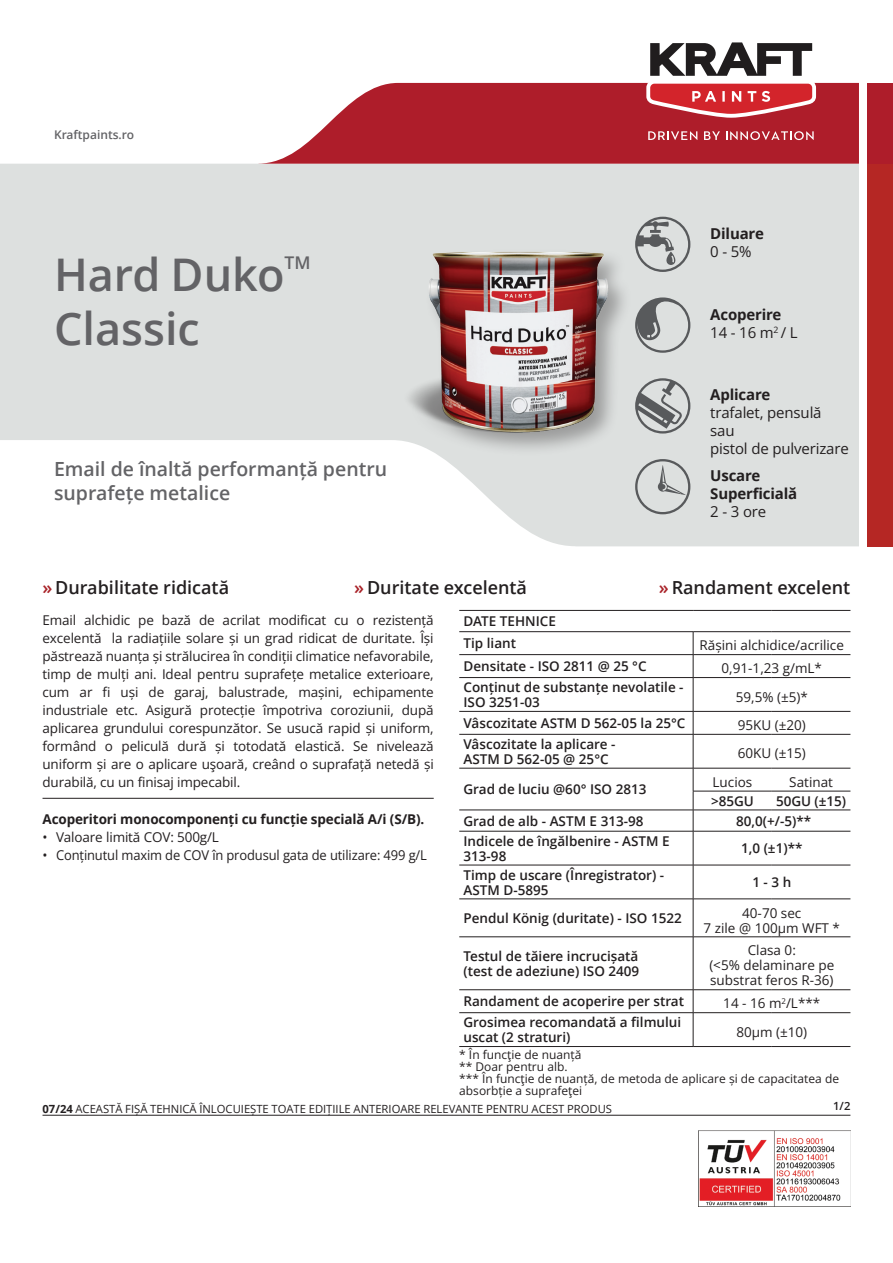
<style>
.page{position:relative;width:893px;height:1263px;background:#fff}
.page>*{position:absolute;margin:0;border:0;box-sizing:border-box;transform-origin:0 0}
.t1{font:600 45px "Open Sans";color:#636366}
.t2{font:600 19.5px/23.4px "Open Sans";color:#636366}
.t3{font:600 18px "Open Sans";color:#231f20}
.t4{font:600 17.55px "Open Sans";color:#636366}
.t5{font:700 15px/18px "Open Sans";letter-spacing:-.01em;color:#231f20}
.t6{font:15px/18px "Open Sans";letter-spacing:-.01em;color:#231f20}
.t7{font:13.5px/18px "Open Sans";letter-spacing:-.01em;color:#231f20;text-align:center}
.t8{font:600 13.5px/15px "Open Sans";color:#231f20}
.t9{font:700 13.5px "Open Sans";letter-spacing:-.01em;color:#231f20}
.t10{font:12px/12px "Open Sans";color:#231f20}
.t11{font:600 12px "Open Sans";color:#636366}
.t12{font:11.25px "Open Sans";color:#231f20}
.t13{font:600 11.25px "Open Sans";color:#231f20}
.s1{font-weight:400}
.s2{color:#a92228}
.s3{font-weight:700}
</style>
<div class="page">
<svg style="left:0;top:164px;width:859px;height:382px;fill:#dde0df"></svg>
<svg style="left:259px;top:83px;width:600px;height:81px;background:#b93d48"></svg>
<div style="left:867px;top:83px;width:26px;height:81px;background:#ae1d2a"></div>
<div style="left:867px;top:164px;width:26px;height:382px;background:#b52724"></div>
<svg style="left:642px;top:42px;width:178px;height:80px"></svg>
<svg style="left:648px;top:131px;width:49px;height:9px"></svg>
<svg style="left:704px;top:131px;width:16px;height:9px"></svg>
<svg style="left:726px;top:131px;width:88px;height:9px"></svg>
<img style="left:400px;top:220px;width:237px;height:236px">
<svg style="left:635px;top:297px;width:55px;height:56px;background:#b1b4b4"></svg>
<svg style="left:635px;top:459px;width:55px;height:55px;background:#c5c8c7"></svg>
<svg style="left:635px;top:378px;width:55px;height:55px;background:#acafaf"></svg>
<svg style="left:635px;top:217px;width:55px;height:55px;background:#b5b7b7"></svg>
<img style="left:698px;top:1130px;width:152px;height:77px">
<hr style="left:43px;top:1115px;width:807px;height:1px;background:#231f20">
<hr style="left:43px;top:798px;width:391px;height:1px;background:#231f20">
<hr style="left:459px;top:610px;width:234px;height:1px;background:#231f20">
<hr style="left:693px;top:610px;width:79px;height:1px;background:#231f20">
<hr style="left:772px;top:610px;width:78px;height:1px;background:#231f20">
<hr style="left:459px;top:631px;width:234px;height:1px;background:#231f20">
<hr style="left:693px;top:631px;width:79px;height:1px;background:#231f20">
<hr style="left:772px;top:631px;width:78px;height:1px;background:#231f20">
<hr style="left:459px;top:654px;width:234px;height:1px;background:#231f20">
<hr style="left:693px;top:654px;width:79px;height:1px;background:#231f20">
<svg style="left:693px;top:632px;width:1px;height:45px"></svg>
<hr style="left:772px;top:654px;width:78px;height:1px;background:#231f20">
<hr style="left:459px;top:677px;width:234px;height:1px;background:#231f20">
<hr style="left:693px;top:677px;width:79px;height:1px;background:#231f20">
<hr style="left:693px;top:678px;width:1px;height:33px;background:#231f20">
<hr style="left:772px;top:677px;width:78px;height:1px;background:#231f20">
<hr style="left:459px;top:711px;width:234px;height:1px;background:#231f20">
<hr style="left:693px;top:711px;width:79px;height:1px;background:#231f20">
<svg style="left:693px;top:711px;width:1px;height:23px"></svg>
<hr style="left:772px;top:711px;width:78px;height:1px;background:#231f20">
<hr style="left:459px;top:734px;width:234px;height:1px;background:#231f20">
<hr style="left:693px;top:734px;width:79px;height:1px;background:#231f20">
<hr style="left:693px;top:734px;width:1px;height:34px;background:#231f20">
<hr style="left:772px;top:734px;width:78px;height:1px;background:#231f20">
<hr style="left:459px;top:768px;width:234px;height:1px;background:#231f20">
<hr style="left:693px;top:768px;width:79px;height:1px;background:#231f20">
<hr style="left:772px;top:768px;width:78px;height:1px;background:#231f20">
<hr style="left:693px;top:791px;width:79px;height:1px;background:#231f20">
<hr style="left:772px;top:791px;width:78px;height:1px;background:#231f20">
<hr style="left:459px;top:810px;width:234px;height:1px;background:#231f20">
<hr style="left:693px;top:810px;width:79px;height:1px;background:#231f20">
<svg style="left:693px;top:768px;width:1px;height:63px"></svg>
<hr style="left:772px;top:810px;width:78px;height:1px;background:#231f20">
<hr style="left:459px;top:831px;width:234px;height:1px;background:#231f20">
<hr style="left:693px;top:831px;width:79px;height:1px;background:#231f20">
<hr style="left:693px;top:831px;width:1px;height:34px;background:#231f20">
<hr style="left:772px;top:831px;width:78px;height:1px;background:#231f20">
<hr style="left:459px;top:865px;width:234px;height:1px;background:#231f20">
<hr style="left:693px;top:865px;width:79px;height:1px;background:#231f20">
<hr style="left:693px;top:865px;width:1px;height:34px;background:#231f20">
<hr style="left:772px;top:865px;width:78px;height:1px;background:#231f20">
<hr style="left:459px;top:899px;width:234px;height:1px;background:#231f20">
<hr style="left:693px;top:899px;width:79px;height:1px;background:#231f20">
<hr style="left:693px;top:899px;width:1px;height:38px;background:#231f20">
<hr style="left:772px;top:899px;width:78px;height:1px;background:#231f20">
<hr style="left:459px;top:936px;width:234px;height:1px;background:#231f20">
<hr style="left:693px;top:936px;width:79px;height:1px;background:#231f20">
<hr style="left:693px;top:937px;width:1px;height:52px;background:#231f20">
<hr style="left:772px;top:936px;width:78px;height:1px;background:#231f20">
<hr style="left:459px;top:989px;width:234px;height:1px;background:#231f20">
<hr style="left:693px;top:989px;width:79px;height:1px;background:#231f20">
<svg style="left:693px;top:990px;width:1px;height:22px"></svg>
<hr style="left:772px;top:989px;width:78px;height:1px;background:#231f20">
<hr style="left:459px;top:1012px;width:234px;height:1px;background:#231f20">
<hr style="left:693px;top:1012px;width:79px;height:1px;background:#231f20">
<hr style="left:693px;top:1013px;width:1px;height:33px;background:#231f20">
<hr style="left:772px;top:1012px;width:78px;height:1px;background:#231f20">
<hr style="left:459px;top:1046px;width:234px;height:1px;background:#231f20">
<hr style="left:693px;top:1046px;width:79px;height:1px;background:#231f20">
<hr style="left:772px;top:1046px;width:78px;height:1px;background:#231f20">
<p class="t11" style="left:54px;top:126px;width:82px">Kraftpaints.ro</p>
<h1 class="t1" style="left:54px;top:243px;width:232px">Hard Duko</h1>
<p class="t4" style="left:285px;top:250px;width:28px">TM</p>
<h1 class="t1" style="left:54px;top:297px;width:147px">Classic</h1>
<h2 class="t2" style="left:54px;top:457px;width:335px">Email de înaltă performanță pentru suprafețe metalice</h2>
<p class="t5" style="left:710px;top:224px;width:55px">Diluare</p>
<p class="t6" style="left:710px;top:242px;width:43px">0 - 5%</p>
<p class="t5" style="left:710px;top:305px;width:89px">Acoperire<br><span class="s1">14 - 16 m</span><sup>2</sup> <span class="s1">/ L</span></p>
<p class="t5" style="left:710px;top:386px;width:62px">Aplicare</p>
<p class="t6" style="left:710px;top:404px;width:140px">trafalet, pensulă sau<br>pistol de pulverizare</p>
<p class="t5" style="left:710px;top:466px;width:88px">Uscare<br>Superficială</p>
<p class="t6" style="left:710px;top:502px;width:58px">2 - 3 ore</p>
<h3 class="t3" style="left:43px;top:575px;width:188px"><span class="s2">»</span> Durabilitate ridicată</h3>
<h3 class="t3" style="left:354px;top:575px;width:174px"><span class="s2">»</span> Duritate excelentă</h3>
<h3 class="t3" style="left:659px;top:575px;width:193px"><span class="s2">»</span>Randament excelent</h3>
<p class="t7" style="left:43px;top:610px;width:393px;text-align:justify">Email alchidic pe bază de acrilat modificat cu o rezistență excelentă la radiațiile solare și un grad ridicat de duritate. Își păstrează nuanța și strălucirea în condiții climatice nefavorabile, timp de mulți ani. Ideal pentru suprafețe metalice exterioare, cum ar fi uși de garaj, balustrade, mașini, echipamente industriale etc. Asigură protecție împotriva coroziunii, după aplicarea grundului corespunzător. Se usucă rapid și uniform, formând o peliculă dură și totodată elastică. Se nivelează uniform și are o aplicare uşoară, creând o suprafață netedă și durabilă, cu un finisaj impecabil.</p>
<p class="t9" style="left:43px;top:810px;width:383px">Acoperitori monocomponenți cu funcție specială A/i (S/B).</p>
<p class="t7" style="left:43px;top:828px;width:178px">• Valoare limită COV: 500g/L</p>
<p class="t7" style="left:43px;top:846px;width:386px">• Conținutul maxim de COV în produsul gata de utilizare: 499 g/L</p>
<p class="t8" style="left:463px;top:610px;width:94px;line-height:22px">DATE TEHNICE<br>Tip liant</p>
<p class="t7" style="left:700px;top:636px;width:146px">Rășini alchidice/acrilice</p>
<p class="t8" style="left:463px;top:658px;width:185px">Densitate - ISO 2811 @ 25 °C</p>
<p class="t7" style="left:722px;top:659px;width:102px">0,91-1,23 g/mL*</p>
<p class="t8" style="left:463px;top:679px;width:222px">Conținut de substanțe nevolatile -<br>ISO 3251-03</p>
<p class="t7" style="left:736px;top:687px;width:74px">59,5% (±5)*</p>
<p class="t8" style="left:463px;top:715px;width:223px">Vâscozitate ASTM D 562-05 la 25°C</p>
<p class="t7" style="left:738px;top:716px;width:70px">95KU (±20)</p>
<p class="t8" style="left:463px;top:736px;width:153px">Vâscozitate la aplicare -<br>ASTM D 562-05 @ 25°C</p>
<p class="t7" style="left:738px;top:744px;width:70px">60KU (±15)</p>
<p class="t8" style="left:463px;top:781px;width:185px">Grad de luciu @60° ISO 2813</p>
<p class="t7" style="left:713px;top:773px;width:41px">Lucios</p>
<p class="t7" style="left:789px;top:773px;width:45px">Satinat</p>
<p class="t8" style="left:711px;top:793px;width:44px">&gt;85GU</p>
<p class="t8" style="left:776px;top:793px;width:72px">50GU (±15)</p>
<p class="t8" style="left:463px;top:813px;width:182px">Grad de alb - ASTM E 313-98</p>
<p class="t8" style="left:736px;top:813px;width:77px">80,0(+/-5)**</p>
<p class="t8" style="left:463px;top:833px;width:208px">Indicele de îngălbenire - ASTM E<br>313-98</p>
<p class="t8" style="left:741px;top:840px;width:63px">1,0 (±1)**</p>
<p class="t8" style="left:463px;top:867px;width:202px">Timp de uscare (Înregistrator) -<br>ASTM D-5895</p>
<p class="t8" style="left:752px;top:874px;width:40px">1 - 3 h</p>
<p class="t8" style="left:463px;top:910px;width:220px">Pendul König (duritate) - ISO 1522</p>
<p class="t7" style="left:704px;top:905px;width:138px;line-height:15px">40-70 sec<br>7 zile @ 100μm WFT *</p>
<p class="t8" style="left:463px;top:948px;width:177px">Testul de tăiere incrucișată (test de adeziune) ISO 2409</p>
<p class="t7" style="left:709px;top:943px;width:127px;line-height:15px">Clasa 0:<br>(&lt;5% delaminare pe substrat feros R-36)</p>
<p class="t8" style="left:463px;top:994px;width:222px">Randament de acoperire per strat</p>
<p class="t7" style="left:723px;top:994px;width:99px">14 - 16 m<sup>2</sup>/L***</p>
<p class="t8" style="left:463px;top:1014px;width:219px">Grosimea recomandată a filmului uscat (2 straturi)</p>
<p class="t7" style="left:736px;top:1022px;width:72px">80μm (±10)</p>
<p class="t10" style="left:459px;top:1049px;width:381px">* În funcţie de nuanță<br>** Doar pentru alb.<br>*** În funcţie de nuanță, de metoda de aplicare și de capacitatea de absorbție a suprafeţei</p>
<p class="t12" style="left:43px;top:1101px;width:571px"><span class="s3">07/24</span> ACEASTĂ FIȘĂ TEHNICĂ ÎNLOCUIEȘTE TOATE EDIȚIILE ANTERIOARE RELEVANTE PENTRU ACEST PRODUS</p>
<p class="t13" style="left:833px;top:1098px;width:19px">1/2</p>
</div>
